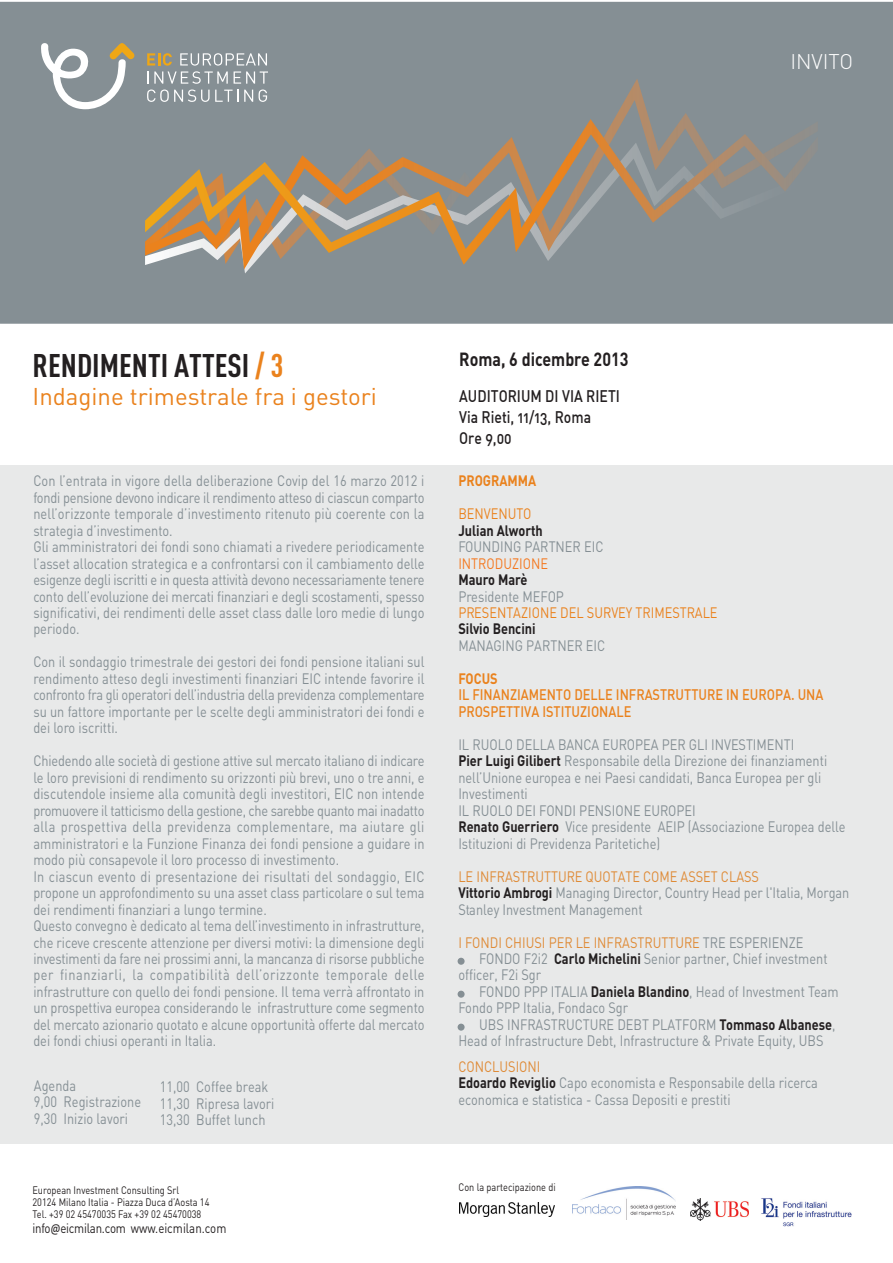
<style>
.page{position:relative;width:893px;height:1263px;background:#fff}
.page>*{position:absolute;margin:0;border:0;box-sizing:border-box;transform-origin:0 0}
.t1{font:700 32.4px "DIN Cond";color:#231f20}
.t2{font:24px "DIN";color:#ea821d}
.t3{font:300 21px "DIN";color:#fff}
.t4{font:700 18.9px "DIN";color:#231f20;scale:.85 1}
.t5{font:16.5px/21px "DIN Medium Alternate";color:#231f20;scale:.85 1}
.t6{font:15px/16.5px "DIN";color:#858f94;scale:.85 1}
.t7{font:15px/16.5px "DIN Medium Alternate";color:#ea821d;scale:.85 1}
.t8{font:15px "DIN";color:#df8b37;scale:.85 1}
.t9{font:15px "DIN";color:#ea821d;scale:.85 1}
.t10{font:700 15px "DIN";color:#231f20;scale:.85 1}
.t11{font:700 15px "DIN";color:#ea821d;scale:.85 1}
.t12{font:15px "DIN";color:#f47921;scale:.85 1}
.t13{font:13.5px "DIN";letter-spacing:-.02em;color:#231f20;scale:.85 1}
.t14{font:10.8px/12.1px "DIN";color:#231f20;scale:.85 1}
.s1{color:#ea821d}
.s2{font-family:"Calibri"}
.s3{font-weight:700;color:#231f20}
.s4{color:#df8b37}
.s5{color:#858f94}
</style>
<div class="page">
<div style="left:0;top:465px;width:892px;height:679px;background:#e8e9e9"></div>
<div style="left:0;top:2px;width:892px;height:322px;background:#858f94"></div>
<hr style="left:145px;top:270px;width:420px;height:4px;background:#858f94">
<div style="left:133px;top:79px;width:221px;height:191px;background:#858f94"></div>
<div style="left:354px;top:79px;width:492px;height:191px;background:#858f94"></div>
<hr style="left:846px;top:79px;width:1px;height:191px;background:#858f94">
<svg style="left:145px;top:100px;width:420px;height:165px"></svg>
<svg style="left:565px;top:100px;width:266px;height:174px;background:#8e8f8d"></svg>
<div style="left:105px;top:134px;width:40px;height:172px;background:#858f94"></div>
<div style="left:818px;top:96px;width:40px;height:172px;background:#858f94"></div>
<svg style="left:40px;top:39px;width:97px;height:70px"></svg>
<svg style="left:147px;top:90px;width:62px;height:12px"></svg>
<svg style="left:215px;top:90px;width:23px;height:12px"></svg>
<svg style="left:244px;top:90px;width:23px;height:12px"></svg>
<svg style="left:147px;top:53px;width:121px;height:31px"></svg>
<div style="left:457px;top:958px;width:7px;height:7px;background:#858f94;border:1px solid #858f94;border-radius:50%"></div>
<div style="left:457px;top:991px;width:7px;height:7px;background:#858f94;border:1px solid #858f94;border-radius:50%"></div>
<div style="left:457px;top:1024px;width:7px;height:7px;background:#858f94;border:1px solid #858f94;border-radius:50%"></div>
<img style="left:459px;top:1203px;width:96px;height:14px">
<img style="left:761px;top:1198px;width:91px;height:29px">
<img style="left:690px;top:1199px;width:58px;height:22px">
<img style="left:572px;top:1187px;width:103px;height:32px">
<h3 class="t3" style="left:790px;top:54px;width:64px">INVITO</h3>
<h1 class="t1" style="left:33px;top:354px;width:252px">RENDIMENTI ATTESI <span class="s1">/ 3</span></h1>
<h2 class="t2" style="left:33px;top:388px;width:346px">Indagine trimestrale fra i gestori</h2>
<p class="t6" style="left:33px;top:474px;width:461px">Con l’entrata in vigore della deliberazione Covip del 16 marzo 2012 i fondi pensione devono indicare il rendimento atteso di ciascun comparto nell’orizzonte temporale d’investimento ritenuto più coerente con la strategia d’investimento.<br>Gli amministratori dei fondi sono chiamati a rivedere periodicamente l’asset allocation strategica e a confrontarsi con il cambiamento delle esigenze degli iscritti e in questa attività devono necessariamente tenere conto dell’evoluzione dei mercati finanziari e degli scostamenti, spesso significativi, dei rendimenti delle asset class dalle loro medie di lungo periodo.</p>
<p class="t6" style="left:33px;top:656px;width:461px;text-align:justify">Con il sondaggio trimestrale dei gestori dei fondi pensione italiani sul rendimento atteso degli investimenti finanziari EIC intende favorire il confronto fra gli operatori dell’industria della previdenza complementare su un fattore importante per le scelte degli amministratori dei fondi e dei loro iscritti.</p>
<p class="t6" style="left:33px;top:754px;width:461px">Chiedendo alle società di gestione attive sul mercato italiano di indicare le loro previsioni di rendimento su orizzonti più brevi, uno o tre anni, e discutendole insieme alla comunità degli investitori, EIC non intende promuovere il tatticismo della gestione, che sarebbe quanto mai inadatto alla prospettiva della previdenza complementare, ma aiutare gli amministratori e la Funzione Finanza dei fondi pensione a guidare in modo più consapevole il loro processo di investimento.<br>In ciascun evento di presentazione dei risultati del sondaggio, EIC propone un approfondimento su una asset class particolare o sul tema dei rendimenti finanziari a lungo termine.<br>Questo convegno è dedicato al tema dell’investimento in infrastrutture, che riceve crescente attenzione per diversi motivi: la dimensione degli investimenti da fare nei prossimi anni, la mancanza di risorse pubbliche per finanziarli, la compatibilità dell’orizzonte temporale delle infrastrutture con quello dei fondi pensione. Il tema verrà affrontato in un prospettiva europea considerando le infrastrutture come segmento del mercato azionario quotato e alcune opportunità offerte dal mercato dei fondi chiusi operanti in Italia.</p>
<p class="t6" style="left:34px;top:1079px;width:128px">Agenda<br>9,00 Registrazione<br>9,30 Inizio lavori</p>
<p class="t6" style="left:160px;top:1080px;width:136px">11,00 Coffee break<br>11,30 Ripresa lavori<br>13,30 Buffet lunch</p>
<p class="t14" style="left:32px;top:1185px;width:210px">European Investment Consulting Srl<br>20124 Milano Italia - Piazza Duca d’Aosta 14<br>Tel. +39 02 45470035 Fax +39 02 45470038</p>
<p class="t13" style="left:32px;top:1223px;width:230px">info<span class="s2">-</span>eicmilan.com www.eicmilan.com</p>
<p class="t4" style="left:459px;top:353px;width:201px">Roma, 6 dicembre 2013</p>
<p class="t5" style="left:459px;top:385px;width:191px">AUDITORIUM DI VIA RIETI<br>Via Rieti, 11/13, Roma<br>Ore 9,00</p>
<p class="t11" style="left:458px;top:475px;width:93px">PROGRAMMA</p>
<p class="t9" style="left:458px;top:508px;width:87px">BENVENUTO</p>
<p class="t10" style="left:458px;top:525px;width:101px">Julian Alworth</p>
<p class="t6" style="left:458px;top:540px;width:172px">FOUNDING PARTNER EIC</p>
<p class="t12" style="left:458px;top:558px;width:107px">INTRODUZIONE</p>
<p class="t10" style="left:458px;top:574px;width:83px">Mauro Marè</p>
<p class="t6" style="left:458px;top:590px;width:126px">Presidente MEFOP</p>
<p class="t9" style="left:458px;top:607px;width:306px">PRESENTAZIONE DEL SURVEY TRIMESTRALE</p>
<p class="t10" style="left:458px;top:624px;width:93px">Silvio Bencini</p>
<p class="t6" style="left:458px;top:639px;width:174px">MANAGING PARTNER EIC</p>
<p class="t11" style="left:458px;top:673px;width:48px">FOCUS</p>
<p class="t7" style="left:458px;top:686px;width:431px">IL FINANZIAMENTO DELLE INFRASTRUTTURE IN EUROPA. UNA<br>PROSPETTIVA ISTITUZIONALE</p>
<p class="t6" style="left:458px;top:738px;width:457px">IL RUOLO DELLA BANCA EUROPEA PER GLI INVESTIMENTI<br><span class="s3">Pier Luigi Gilibert</span> Responsabile della Direzione dei finanziamenti nell’Unione europea e nei Paesi candidati, Banca Europea per gli Investimenti<br>IL RUOLO DEI FONDI PENSIONE EUROPEI<br><span class="s3">Renato Guerriero</span> Vice presidente AEIP (Associazione Europea delle Istituzioni di Previdenza Paritetiche)</p>
<p class="t6" style="left:458px;top:870px;width:461px"><span class="s4">LE INFRASTRUTTURE QUOTATE COME ASSET CLASS<br></span><span class="s3">Vittorio Ambrogi</span> Managing Director, Country Head per l'Italia, Morgan<br>Stanley Investment Management</p>
<p class="t8" style="left:458px;top:937px;width:407px">I FONDI CHIUSI PER LE INFRASTRUTTURE <span class="s5">TRE ESPERIENZE</span></p>
<p class="t6" style="left:479px;top:952px;width:411px">FONDO F2i2 <span class="s3">Carlo Michelini</span> Senior partner, Chief investment</p>
<p class="t6" style="left:458px;top:969px;width:99px">officer, F2i Sgr</p>
<p class="t6" style="left:479px;top:985px;width:424px">FONDO PPP ITALIA <span class="s3">Daniela Blandino</span>, Head of Investment Team</p>
<p class="t6" style="left:458px;top:1002px;width:201px">Fondo PPP Italia, Fondaco Sgr</p>
<p class="t6" style="left:479px;top:1018px;width:421px">UBS INFRASTRUCTURE DEBT PLATFORM <span class="s3">Tommaso Albanese</span>,</p>
<p class="t6" style="left:458px;top:1035px;width:431px">Head of Infrastructure Debt, Infrastructure &amp; Private Equity, UBS</p>
<p class="t6" style="left:458px;top:1060px;width:424px"><span class="s4">CONCLUSIONI<br></span><span class="s3">Edoardo Reviglio</span> Capo economista e Responsabile della ricerca economica e statistica - Cassa Depositi e prestiti</p>
<p class="t14" style="left:458px;top:1183px;width:116px">Con la partecipazione di</p>
</div>
